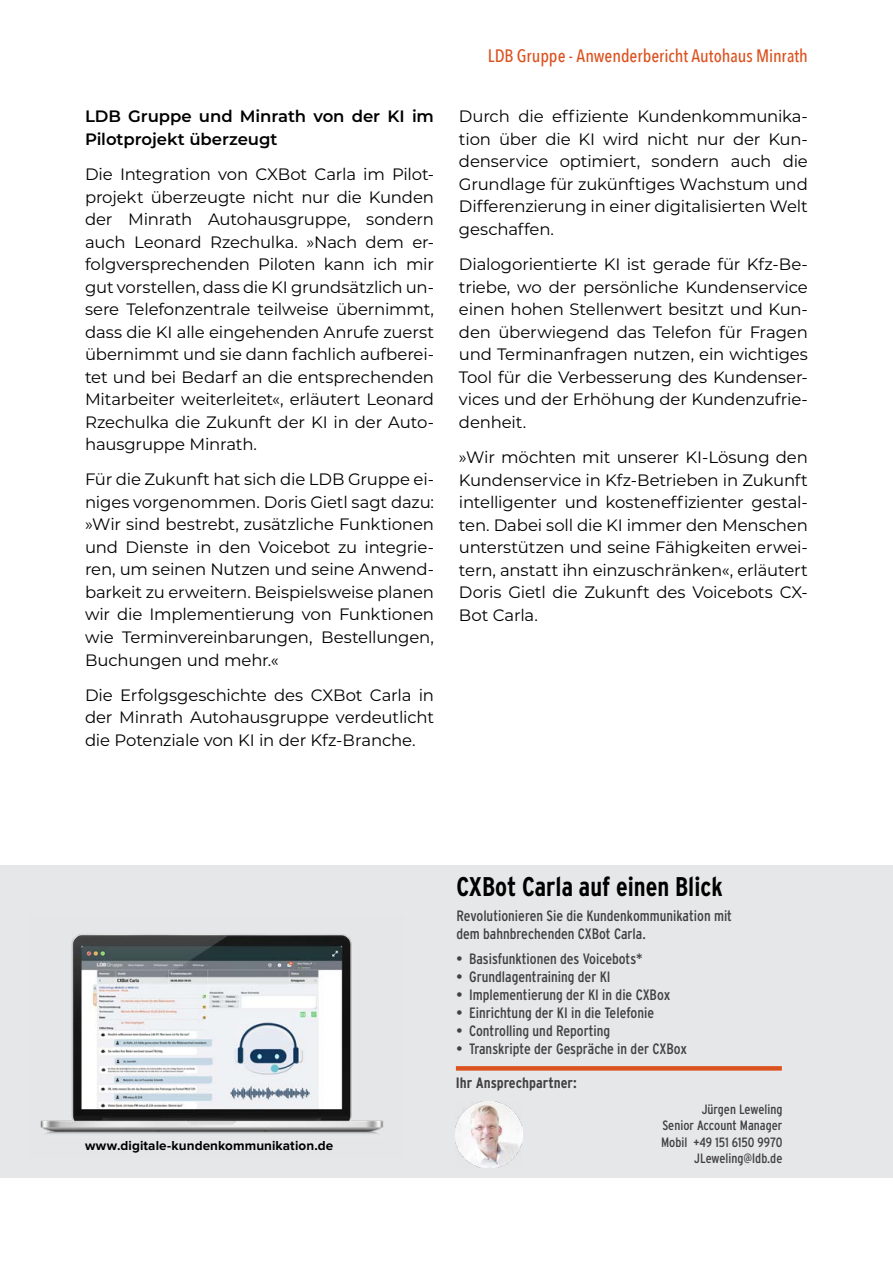
<style>
.page{position:relative;width:893px;height:1263px;background:#fff}
.page>*{position:absolute;margin:0;border:0;box-sizing:border-box;transform-origin:0 0}
.t1{font:700 27px "Interstate Condensed";color:#000;scale:.95 1}
.t2{font:500 18px "Avenir Next Condensed";letter-spacing:-.005em;color:#db521f}
.t3{font:16.5px/22.5px "Montserrat";letter-spacing:-.01em;color:#000;text-align:justify}
.t4{font:600 16.5px/22.5px "Montserrat";letter-spacing:-.005em;color:#000}
.t5{font:15px/18px "Interstate Condensed";color:#414042}
.t6{font:700 15px "Interstate Condensed";color:#414042}
.t7{font:13.5px/16.2px "Interstate Condensed";color:#414042;text-align:right}
.t8{font:700 13.5px "Proxima Nova";letter-spacing:.005em;color:#000}
</style>
<div class="page">
<div style="left:0;top:865px;width:893px;height:313px;background:#e6e7e8"></div>
<img style="left:40px;top:934px;width:344px;height:200px">
<img style="left:456px;top:1101px;width:66px;height:67px">
<svg style="left:456px;top:1066px;width:326px;height:4px"></svg>
<p class="t4" style="left:85px;top:104px;width:350px">LDB Gruppe und Minrath von der KI im<br>Pilotprojekt überzeugt</p>
<p class="t3" style="left:85px;top:162px;width:350px">Die Integration von CXBot Carla im Pilot&shy;projekt überzeugte nicht nur die Kunden der Minrath Autohausgruppe, sondern auch Leonard Rzechulka. »Nach dem er&shy;folgversprechenden Piloten kann ich mir gut vorstellen, dass die KI grundsätzlich un&shy;sere Telefonzentrale teilweise übernimmt, dass die KI alle eingehenden Anrufe zuerst übernimmt und sie dann fachlich aufberei&shy;tet und bei Bedarf an die entsprechenden Mitarbeiter weiterleitet«, erläutert Leonard Rzechulka die Zukunft der KI in der Auto&shy;hausgruppe Minrath.</p>
<p class="t3" style="left:85px;top:468px;width:350px">Für die Zukunft hat sich die LDB Gruppe ei&shy;niges vorgenommen. Doris Gietl sagt dazu: »Wir sind bestrebt, zusätzliche Funktionen und Dienste in den Voicebot zu integrie&shy;ren, um seinen Nutzen und seine Anwend&shy;barkeit zu erweitern. Beispielsweise planen wir die Implementierung von Funktionen wie Terminvereinbarungen, Bestellungen, Buchungen und mehr.«</p>
<p class="t3" style="left:85px;top:683px;width:350px">Die Erfolgsgeschichte des CXBot Carla in der Minrath Autohausgruppe verdeutlicht die Potenziale von KI in der Kfz-Branche.</p>
<p class="t2" style="left:488px;top:45px;width:322px">LDB Gruppe - Anwenderbericht Autohaus Minrath</p>
<p class="t3" style="left:459px;top:105px;width:350px">Durch die effiziente Kundenkommunika&shy;tion über die KI wird nicht nur der Kun&shy;denservice optimiert, sondern auch die Grundlage für zukünftiges Wachstum und Differenzierung in einer digitalisierten Welt geschaffen.</p>
<p class="t3" style="left:459px;top:253px;width:350px">Dialogorientierte KI ist gerade für Kfz-Be&shy;triebe, wo der persönliche Kundenservice einen hohen Stellenwert besitzt und Kun&shy;den überwiegend das Telefon für Fragen und Terminanfragen nutzen, ein wichtiges Tool für die Verbesserung des Kundenser&shy;vices und der Erhöhung der Kundenzufrie&shy;denheit.</p>
<p class="t3" style="left:459px;top:445px;width:350px">»Wir möchten mit unserer KI-Lösung den Kundenservice in Kfz-Betrieben in Zukunft intelligenter und kosteneffizienter gestal&shy;ten. Dabei soll die KI immer den Menschen unterstützen und seine Fähigkeiten erwei&shy;tern, anstatt ihn einzuschränken«, erläutert Doris Gietl die Zukunft des Voicebots CX-Bot Carla.</p>
<p class="t8" style="left:85px;top:1138px;width:250px">www.digitale-kundenkommunikation.de</p>
<h1 class="t1" style="left:456px;top:871px;width:282px">CXBot Carla auf einen Blick</h1>
<p class="t5" style="left:456px;top:906px;width:277px">Revolutionieren Sie die Kundenkommunikation mit dem bahnbrechenden CXBot Carla.</p>
<p class="t5" style="left:456px;top:949px;width:188px">• Basisfunktionen des Voicebots*</p>
<p class="t5" style="left:456px;top:967px;width:156px">• Grundlagentraining der KI</p>
<p class="t5" style="left:456px;top:985px;width:215px">• Implementierung der KI in die CXBox</p>
<p class="t5" style="left:456px;top:1003px;width:199px">• Einrichtung der KI in die Telefonie</p>
<p class="t5" style="left:456px;top:1021px;width:155px">• Controlling und Reporting</p>
<p class="t5" style="left:456px;top:1039px;width:232px">• Transkripte der Gespräche in der CXBox</p>
<p class="t6" style="left:456px;top:1074px;width:122px">Ihr Ansprechpartner:</p>
<p class="t7" style="left:661px;top:1101px;width:123px">Jürgen Leweling<br>Senior Account Manager<br>Mobil +49 151 6150 9970<br>JLeweling@ldb.de</p>
</div>
